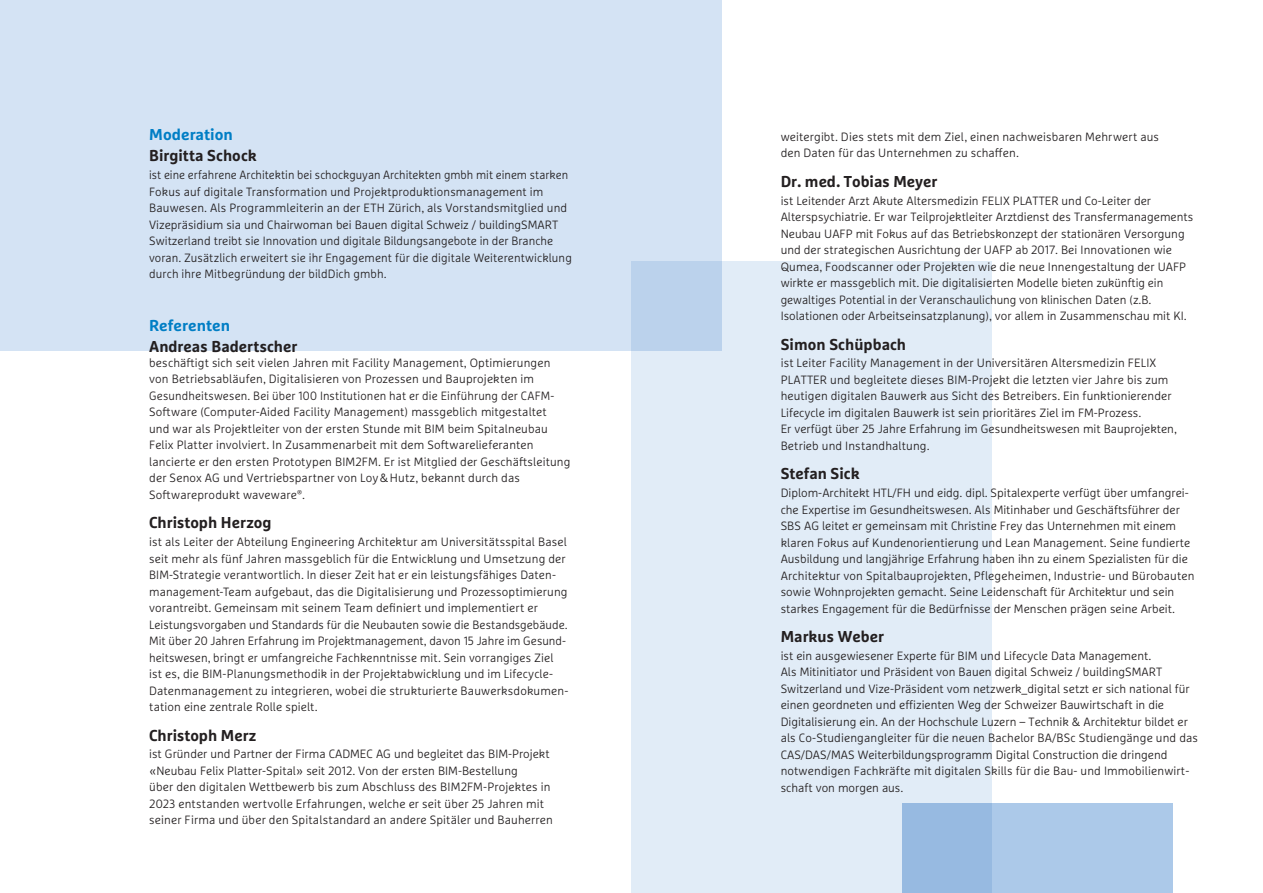
<style>
.page{position:relative;width:1263px;height:893px;background:#fff}
.page>*{position:absolute;margin:0;border:0;box-sizing:border-box;transform-origin:0 0}
.t1{font:700 15.75px "Marselis Pro";letter-spacing:.005em;color:#231f20}
.t2{font:700 15.75px "Marselis Pro";letter-spacing:.005em;color:#007ec5}
.t3{font:300 12px/16.5px "Marselis Pro";letter-spacing:.005em;color:#231f20}
.t4{font:300 12px/16.5px "Marselis Pro";letter-spacing:.005em;color:#231f20;scale:.96 1}
</style>
<div class="page">
<div style="left:0;top:0;width:722px;height:350px;background:#d4e3f4"></div>
<div style="left:631px;top:262px;width:361px;height:631px;background:#e1ecf7"></div>
<div style="left:902px;top:803px;width:271px;height:90px;background:linear-gradient(to right,#97bae1,#b3ceec)"></div>
<h1 class="t2" style="left:149px;top:125px;width:85px">Moderation</h1>
<h1 class="t1" style="left:149px;top:146px;width:109px">Birgitta Schock</h1>
<p class="t4" style="left:149px;top:166px;width:442px">ist eine erfahrene Architektin bei schockguyan Architekten gmbh mit einem starken Fokus auf digitale Transformation und Projektproduktionsmanagement im Bauwesen. Als Programmleiterin an der ETH Zürich, als Vorstandsmitglied und Vizepräsidium sia und Chairwoman bei Bauen digital Schweiz / buildingSMART Switzerland treibt sie Innovation und digitale Bildungsangebote in der Branche voran. Zusätzlich erweitert sie ihr Engagement für die digitale Weiterentwicklung durch ihre Mitbegründung der bildDich gmbh.</p>
<h1 class="t2" style="left:149px;top:315px;width:82px">Referenten</h1>
<h1 class="t1" style="left:149px;top:336px;width:150px">Andreas Badertscher</h1>
<p class="t3" style="left:149px;top:354px;width:423px">beschäftigt sich seit vielen Jahren mit Facility Management, Optimierungen von Betriebsabläufen, Digitalisieren von Prozessen und Bauprojekten im Gesundheitswesen. Bei über 100 Institutionen hat er die Einführung der CAFM-Software (Computer-Aided Facility Management) massgeblich mitgestaltet<br>und war als Projektleiter von der ersten Stunde mit BIM beim Spitalneubau Felix Platter involviert. In Zusammenarbeit mit dem Softwarelieferanten lancierte er den ersten Prototypen BIM2FM. Er ist Mitglied der Geschäftsleitung der Senox AG und Vertriebspartner von Loy &amp; Hutz, bekannt durch das Softwareprodukt waveware<sup>®</sup>.</p>
<h1 class="t1" style="left:149px;top:513px;width:124px">Christoph Herzog</h1>
<p class="t3" style="left:149px;top:533px;width:421px">ist als Leiter der Abteilung Engineering Architektur am Universitätsspital Basel seit mehr als fünf Jahren massgeblich für die Entwicklung und Umsetzung der BIM-Strategie verantwortlich. In dieser Zeit hat er ein leistungsfähiges Daten&shy;management-Team aufgebaut, das die Digitalisierung und Prozessoptimierung vorantreibt. Gemeinsam mit seinem Team definiert und implementiert er Leistungsvorgaben und Standards für die Neubauten sowie die Bestandsgebäude.<br>Mit über 20 Jahren Erfahrung im Projektmanagement, davon 15 Jahre im Gesund&shy;heitswesen, bringt er umfangreiche Fachkenntnisse mit. Sein vorrangiges Ziel ist es, die BIM-Planungsmethodik in der Projektabwicklung und im Lifecycle-Datenmanagement zu integrieren, wobei die strukturierte Bauwerksdokumen&shy;tation eine zentrale Rolle spielt.</p>
<h1 class="t1" style="left:149px;top:725px;width:109px">Christoph Merz</h1>
<p class="t3" style="left:149px;top:746px;width:405px">ist Gründer und Partner der Firma CADMEC AG und begleitet das BIM-Projekt «Neubau Felix Platter-Spital» seit 2012. Von der ersten BIM-Bestellung<br>über den digitalen Wettbewerb bis zum Abschluss des BIM2FM-Projektes in 2023 entstanden wertvolle Erfahrungen, welche er seit über 25 Jahren mit seiner Firma und über den Spitalstandard an andere Spitäler und Bauherren</p>
<p class="t3" style="left:781px;top:128px;width:380px">weitergibt. Dies stets mit dem Ziel, einen nachweisbaren Mehrwert aus den Daten für das Unternehmen zu schaffen.</p>
<h1 class="t1" style="left:781px;top:172px;width:158px">Dr. med. Tobias Meyer</h1>
<p class="t3" style="left:781px;top:192px;width:414px">ist Leitender Arzt Akute Altersmedizin FELIX PLATTER und Co-Leiter der Alterspsychiatrie. Er war Teilprojektleiter Arztdienst des Transfermanagements Neubau UAFP mit Fokus auf das Betriebskonzept der stationären Versorgung und der strategischen Ausrichtung der UAFP ab 2017. Bei Innovationen wie Qumea, Foodscanner oder Projekten wie die neue Innengestaltung der UAFP wirkte er massgeblich mit. Die digitalisierten Modelle bieten zukünftig ein gewaltiges Potential in der Veranschaulichung von klinischen Daten (z.B.<br>Isolationen oder Arbeitseinsatzplanung), vor allem in Zusammenschau mit KI.</p>
<h1 class="t1" style="left:781px;top:334px;width:127px">Simon Schüpbach</h1>
<p class="t3" style="left:781px;top:355px;width:398px">ist Leiter Facility Management in der Universitären Altersmedizin FELIX PLATTER und begleitete dieses BIM-Projekt die letzten vier Jahre bis zum heutigen digitalen Bauwerk aus Sicht des Betreibers. Ein funktionierender Lifecycle im digitalen Bauwerk ist sein prioritäres Ziel im FM-Prozess.<br>Er verfügt über 25 Jahre Erfahrung im Gesundheitswesen mit Bauprojekten, Betrieb und Instandhaltung.</p>
<h1 class="t1" style="left:781px;top:464px;width:81px">Stefan Sick</h1>
<p class="t3" style="left:781px;top:484px;width:415px">Diplom-Architekt HTL/FH und eidg. dipl. Spitalexperte verfügt über umfangrei&shy;che Expertise im Gesundheitswesen. Als Mitinhaber und Geschäftsführer der SBS AG leitet er gemeinsam mit Christine Frey das Unternehmen mit einem klaren Fokus auf Kundenorientierung und Lean Management. Seine fundierte Ausbildung und langjährige Erfahrung haben ihn zu einem Spezialisten für die Architektur von Spitalbauprojekten, Pflegeheimen, Industrie- und Bürobauten sowie Wohnprojekten gemacht. Seine Leidenschaft für Architektur und sein starkes Engagement für die Bedürfnisse der Menschen prägen seine Arbeit.</p>
<h1 class="t1" style="left:781px;top:627px;width:105px">Markus Weber</h1>
<p class="t3" style="left:781px;top:647px;width:419px">ist ein ausgewiesener Experte für BIM und Lifecycle Data Management.<br>Als Mitinitiator und Präsident von Bauen digital Schweiz / buildingSMART Switzerland und Vize-Präsident vom netzwerk_digital setzt er sich national für einen geordneten und effizienten Weg der Schweizer Bauwirtschaft in die Digitalisierung ein. An der Hochschule Luzern – Technik &amp; Architektur bildet er als Co-Studiengangleiter für die neuen Bachelor BA/BSc Studiengänge und das CAS/DAS/MAS Weiterbildungsprogramm Digital Construction die dringend notwendigen Fachkräfte mit digitalen Skills für die Bau- und Immobilienwirt&shy;schaft von morgen aus.</p>
</div>
